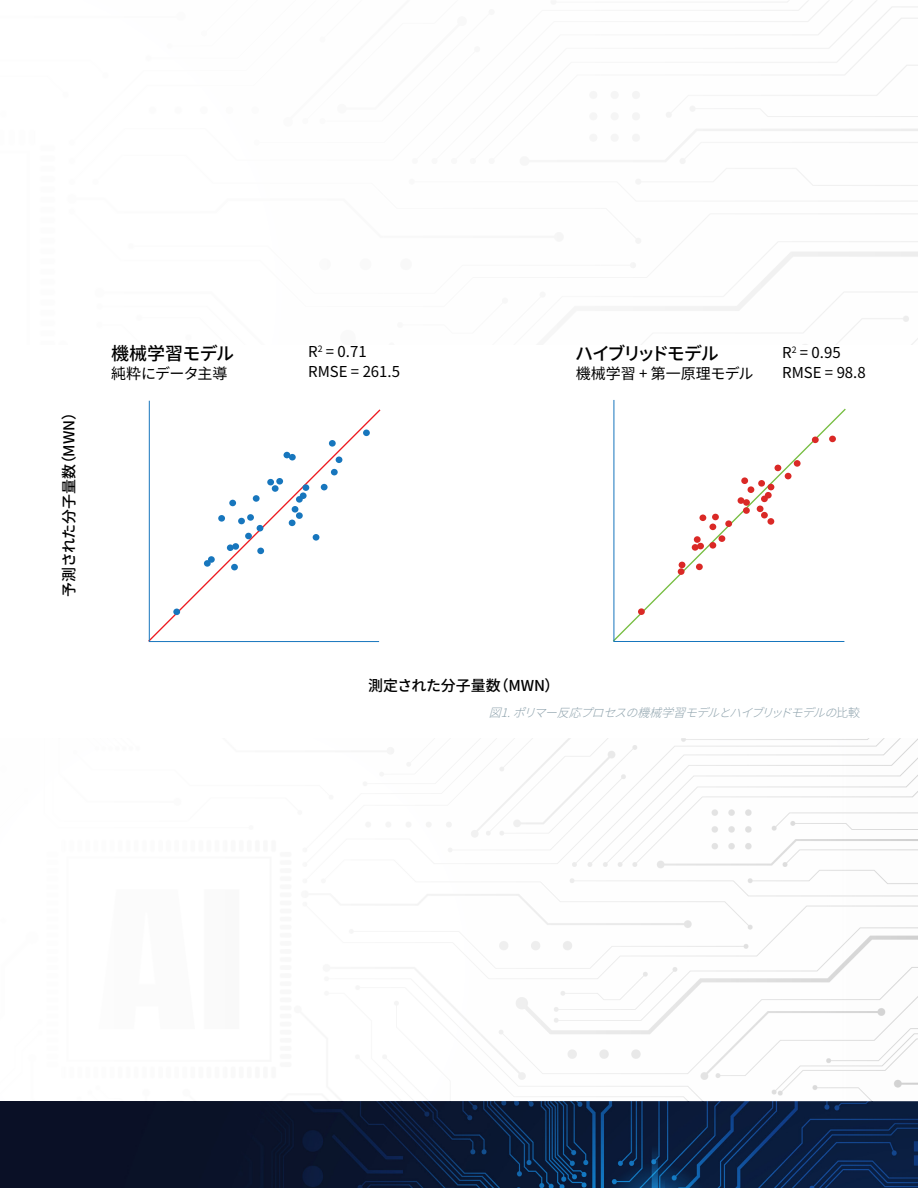
<style>
.page{position:relative;width:918px;height:1188px;background:#fff}
.page>*{position:absolute;margin:0;border:0;box-sizing:border-box;transform-origin:0 0}
.t1{font:500 18px "Source Han Sans JP";letter-spacing:-.13em;color:#000}
.t2{font:500 18px "Source Han Sans JP";letter-spacing:-.02em;color:#000}
.t3{font:15px "Source Han Sans JP";color:#000}
.t4{font:500 15px "Source Han Sans JP";color:#000}
.t5{font:15px "Source Han Sans JP";letter-spacing:-.04em;color:#000}
.t6{font:italic 300 12px "Source Han Sans JP";color:#8fa3ad}
.s1{font-style:normal}
</style>
<div class="page">
<img style="left:2px;top:1102px;width:916px;height:86px">
<img style="left:0;top:1102px;width:2px;height:86px">
<svg style="left:613px;top:400px;width:232px;height:242px"></svg>
<div style="left:743px;top:507px;width:7px;height:7px;background:#da2926;border-radius:50%"></div>
<div style="left:725px;top:520px;width:7px;height:7px;background:#da2926;border-radius:50%"></div>
<div style="left:712px;top:514px;width:7px;height:6px;background:#da2926;border-radius:50%"></div>
<div style="left:697px;top:543px;width:7px;height:6px;background:#da2926;border-radius:50%"></div>
<div style="left:692px;top:544px;width:7px;height:7px;background:#da2926;border-radius:50%"></div>
<div style="left:696px;top:564px;width:7px;height:6px;background:#da2926;border-radius:50%"></div>
<svg style="left:679px;top:562px;width:6px;height:6px"></svg>
<div style="left:785px;top:473px;width:7px;height:6px;background:#da2926;border-radius:50%"></div>
<svg style="left:768px;top:484px;width:6px;height:6px"></svg>
<div style="left:757px;top:506px;width:7px;height:6px;background:#da2926;border-radius:50%"></div>
<div style="left:767px;top:518px;width:7px;height:7px;background:#da2926;border-radius:50%"></div>
<div style="left:758px;top:480px;width:7px;height:7px;background:#da2926;border-radius:50%"></div>
<div style="left:748px;top:486px;width:6px;height:7px;background:#da2926;border-radius:50%"></div>
<div style="left:741px;top:477px;width:7px;height:7px;background:#da2926;border-radius:50%"></div>
<div style="left:743px;top:499px;width:7px;height:7px;background:#da2926;border-radius:50%"></div>
<div style="left:719px;top:535px;width:6px;height:7px;background:#da2926;border-radius:50%"></div>
<div style="left:699px;top:514px;width:7px;height:7px;background:#da2926;border-radius:50%"></div>
<div style="left:694px;top:536px;width:7px;height:7px;background:#da2926;border-radius:50%"></div>
<div style="left:638px;top:608px;width:7px;height:7px;background:#da2926;border-radius:50%"></div>
<div style="left:829px;top:436px;width:7px;height:6px;background:#da2926;border-radius:50%"></div>
<div style="left:794px;top:460px;width:7px;height:7px;background:#da2926;border-radius:50%"></div>
<div style="left:812px;top:437px;width:7px;height:6px;background:#da2926;border-radius:50%"></div>
<div style="left:761px;top:512px;width:7px;height:6px;background:#da2926;border-radius:50%"></div>
<div style="left:765px;top:492px;width:7px;height:7px;background:#da2926;border-radius:50%"></div>
<div style="left:761px;top:496px;width:7px;height:6px;background:#da2926;border-radius:50%"></div>
<svg style="left:775px;top:465px;width:6px;height:6px"></svg>
<div style="left:738px;top:497px;width:6px;height:7px;background:#da2926;border-radius:50%"></div>
<div style="left:709px;top:524px;width:7px;height:6px;background:#da2926;border-radius:50%"></div>
<div style="left:709px;top:542px;width:7px;height:7px;background:#da2926;border-radius:50%"></div>
<div style="left:678px;top:568px;width:7px;height:7px;background:#da2926;border-radius:50%"></div>
<svg style="left:149px;top:400px;width:231px;height:242px"></svg>
<div style="left:289px;top:520px;width:7px;height:6px;background:#1776bd;border-radius:50%"></div>
<svg style="left:257px;top:525px;width:6px;height:6px"></svg>
<div style="left:247px;top:514px;width:7px;height:7px;background:#1776bd;border-radius:50%"></div>
<div style="left:232px;top:543px;width:7px;height:7px;background:#1776bd;border-radius:50%"></div>
<div style="left:227px;top:544px;width:7px;height:7px;background:#1776bd;border-radius:50%"></div>
<div style="left:231px;top:564px;width:7px;height:6px;background:#1776bd;border-radius:50%"></div>
<div style="left:208px;top:556px;width:7px;height:7px;background:#1776bd;border-radius:50%"></div>
<div style="left:321px;top:484px;width:7px;height:6px;background:#1776bd;border-radius:50%"></div>
<div style="left:302px;top:484px;width:7px;height:7px;background:#1776bd;border-radius:50%"></div>
<div style="left:292px;top:506px;width:6px;height:7px;background:#1776bd;border-radius:50%"></div>
<div style="left:313px;top:534px;width:6px;height:7px;background:#1776bd;border-radius:50%"></div>
<svg style="left:284px;top:452px;width:6px;height:6px"></svg>
<div style="left:272px;top:485px;width:7px;height:7px;background:#1776bd;border-radius:50%"></div>
<div style="left:276px;top:478px;width:7px;height:7px;background:#1776bd;border-radius:50%"></div>
<div style="left:267px;top:479px;width:7px;height:6px;background:#1776bd;border-radius:50%"></div>
<div style="left:245px;top:533px;width:7px;height:6px;background:#1776bd;border-radius:50%"></div>
<div style="left:229px;top:500px;width:7px;height:6px;background:#1776bd;border-radius:50%"></div>
<div style="left:218px;top:515px;width:7px;height:7px;background:#1776bd;border-radius:50%"></div>
<div style="left:173px;top:609px;width:7px;height:6px;background:#1776bd;border-radius:50%"></div>
<div style="left:336px;top:456px;width:6px;height:7px;background:#1776bd;border-radius:50%"></div>
<div style="left:363px;top:430px;width:7px;height:6px;background:#1776bd;border-radius:50%"></div>
<div style="left:331px;top:469px;width:7px;height:6px;background:#1776bd;border-radius:50%"></div>
<div style="left:329px;top:440px;width:7px;height:7px;background:#1776bd;border-radius:50%"></div>
<div style="left:296px;top:512px;width:7px;height:7px;background:#1776bd;border-radius:50%"></div>
<div style="left:300px;top:492px;width:7px;height:7px;background:#1776bd;border-radius:50%"></div>
<div style="left:296px;top:496px;width:7px;height:7px;background:#1776bd;border-radius:50%"></div>
<div style="left:289px;top:454px;width:7px;height:6px;background:#1776bd;border-radius:50%"></div>
<div style="left:253px;top:495px;width:7px;height:7px;background:#1776bd;border-radius:50%"></div>
<div style="left:238px;top:518px;width:7px;height:6px;background:#1776bd;border-radius:50%"></div>
<div style="left:257px;top:548px;width:7px;height:6px;background:#1776bd;border-radius:50%"></div>
<div style="left:204px;top:560px;width:7px;height:7px;background:#1776bd;border-radius:50%"></div>
<img style="left:0;top:738px;width:918px;height:364px">
<p class="t4" style="left:61px;top:597px;width:193px;rotate:-90deg">予測された分子量数（MWN）</p>
<p class="t2" style="left:111px;top:344px;width:125px">機械学習モデル</p>
<p class="t1" style="left:575px;top:344px;width:145px">ハイブリッドモデル</p>
<p class="t3" style="left:782px;top:344px;width:60px">R<sup>2</sup> = 0.95</p>
<p class="t3" style="left:782px;top:365px;width:85px">RMSE = 98.8</p>
<p class="t3" style="left:308px;top:343px;width:60px">R<sup>2</sup> = 0.71</p>
<p class="t5" style="left:111px;top:366px;width:118px">純粋にデータ主導</p>
<p class="t3" style="left:308px;top:364px;width:93px">RMSE = 261.5</p>
<p class="t3" style="left:576px;top:366px;width:179px">機械学習 + 第一原理モデル</p>
<p class="t4" style="left:368px;top:678px;width:193px">測定された分子量数（MWN）</p>
<p class="t6" style="left:489px;top:706px;width:373px">図1.ポリマー反応プロセスの機械学習モデルとハイブリッドモデルの<span class="s1">比較</span></p>
</div>
